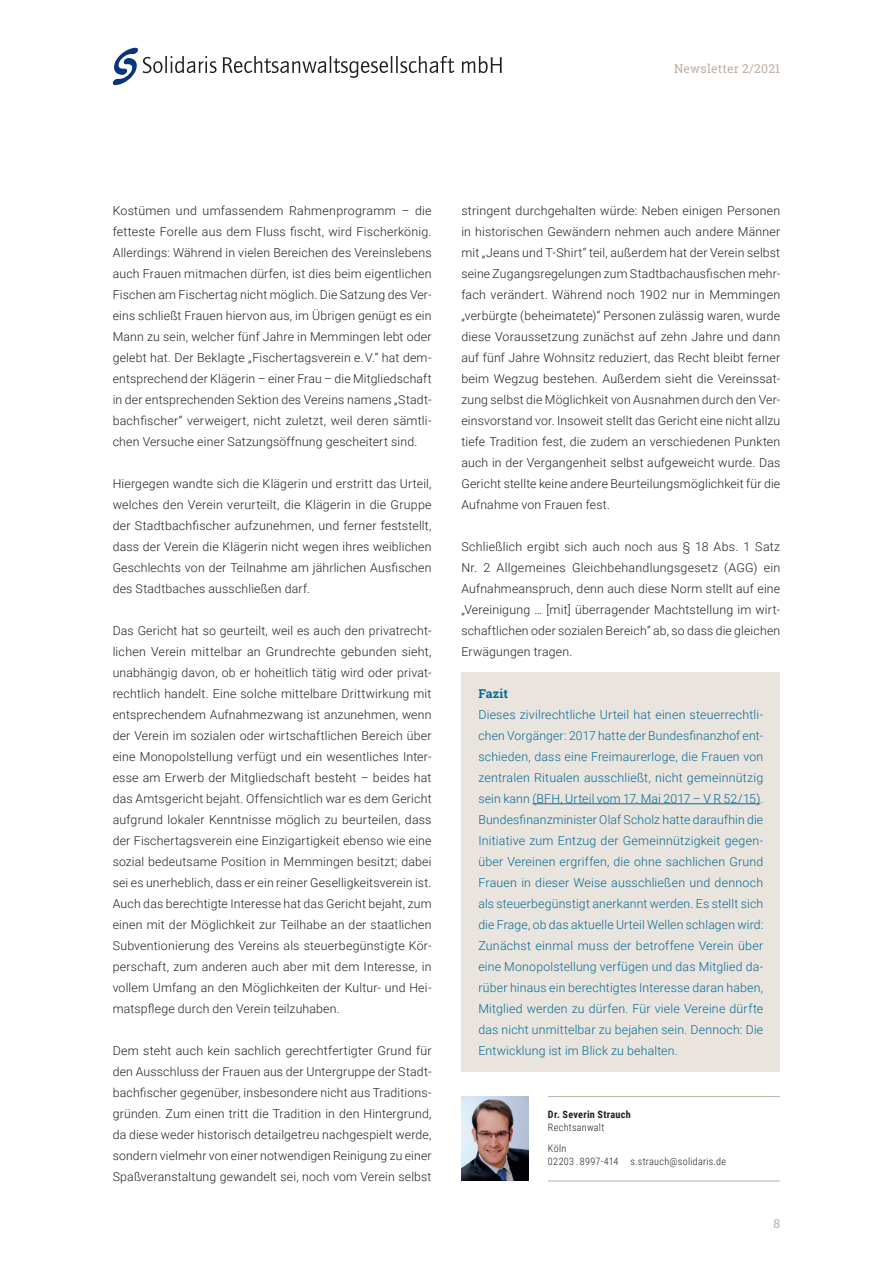
<style>
.page{position:relative;width:893px;height:1263px;background:#fff}
.page>*{position:absolute;margin:0;border:0;box-sizing:border-box;transform-origin:0 0}
.Fließtext{font:300 12.3px/21px "Roboto";letter-spacing:.015em;color:#231f20;text-align:justify}
.Fazit{font:300 12.3px/21px "Roboto";letter-spacing:.015em;color:#056a94;text-align:justify}
.t1{font:12.3px "Roboto Slab";letter-spacing:.01em;color:#beafa3}
.Fazit_Headline{font:700 12.3px "Roboto Slab";letter-spacing:.01em;color:#056a94}
.Autor_-_Fließtext{font:300 10.2px/20.2px "Roboto Condensed";letter-spacing:.025em;color:#231f20}
.Autor_-_Name{font:700 10.2px "Roboto Condensed";letter-spacing:.03em;color:#231f20}
</style>
<div class="page">
<svg style="left:223px;top:56px;width:231px;height:22px"></svg>
<svg style="left:462px;top:56px;width:40px;height:17px"></svg>
<svg style="left:113px;top:48px;width:104px;height:37px"></svg>
<div style="left:461px;top:673px;width:319px;height:399px;background:#e9e4de"></div>
<hr style="left:532px;top:803px;width:228px;height:1px;background:#056a94">
<hr style="left:548px;top:1096px;width:232px;height:1px;background:#beafa3">
<hr style="left:548px;top:1181px;width:232px;height:1px;background:#beafa3">
<img style="left:461px;top:1097px;width:67px;height:84px">
<p class="t1" style="left:674px;top:60px;width:108px">Newsletter 2/2021</p>
<p class="Fließtext" style="left:113px;top:199px;width:320px">Kostümen und umfassendem Rahmenprogramm – die fetteste Forelle aus dem Fluss fischt, wird Fischerkönig.<br>Allerdings: Während in vielen Bereichen des Vereinslebens auch Frauen mitmachen dürfen, ist dies beim eigentlichen Fischen am Fischertag nicht möglich. Die Satzung des Ver&shy;eins schließt Frauen hiervon aus, im Übrigen genügt es ein Mann zu sein, welcher fünf Jahre in Memmingen lebt oder gelebt hat. Der Beklagte „Fischertagsverein e. V.“ hat dem&shy;entsprechend der Klägerin – einer Frau – die Mitgliedschaft in der entsprechenden Sektion des Vereins namens „Stadt&shy;bachfischer“ verweigert, nicht zuletzt, weil deren sämtli&shy;chen Versuche einer Satzungsöffnung gescheitert sind.</p>
<p class="Fließtext" style="left:113px;top:472px;width:320px">Hiergegen wandte sich die Klägerin und erstritt das Urteil, welches den Verein verurteilt, die Klägerin in die Gruppe der Stadtbachfischer aufzunehmen, und ferner feststellt, dass der Verein die Klägerin nicht wegen ihres weiblichen Geschlechts von der Teilnahme am jährlichen Ausfischen des Stadtbaches ausschließen darf.</p>
<p class="Fließtext" style="left:113px;top:619px;width:320px">Das Gericht hat so geurteilt, weil es auch den privatrecht&shy;lichen Verein mittelbar an Grundrechte gebunden sieht, unabhängig davon, ob er hoheitlich tätig wird oder privat&shy;rechtlich handelt. Eine solche mittelbare Drittwirkung mit entsprechendem Aufnahmezwang ist anzunehmen, wenn der Verein im sozialen oder wirtschaftlichen Bereich über eine Monopolstellung verfügt und ein wesentliches Inter&shy;esse am Erwerb der Mitgliedschaft besteht – beides hat das Amtsgericht bejaht. Offensichtlich war es dem Gericht aufgrund lokaler Kenntnisse möglich zu beurteilen, dass der Fischertagsverein eine Einzigartigkeit ebenso wie eine sozial bedeutsame Position in Memmingen besitzt; dabei sei es unerheblich, dass er ein reiner Geselligkeitsverein ist.<br>Auch das berechtigte Interesse hat das Gericht bejaht, zum einen mit der Möglichkeit zur Teilhabe an der staatlichen Subventionierung des Vereins als steuerbegünstigte Kör&shy;perschaft, zum anderen auch aber mit dem Interesse, in vollem Umfang an den Möglichkeiten der Kultur- und Hei&shy;matspflege durch den Verein teilzuhaben.</p>
<p class="Fließtext" style="left:113px;top:1039px;width:320px">Dem steht auch kein sachlich gerechtfertigter Grund für den Ausschluss der Frauen aus der Untergruppe der Stadt&shy;bachfischer gegenüber, insbesondere nicht aus Traditions&shy;gründen. Zum einen tritt die Tradition in den Hintergrund, da diese weder historisch detailgetreu nachgespielt werde, sondern vielmehr von einer notwendigen Reinigung zu einer Spaßveranstaltung gewandelt sei, noch vom Verein selbst</p>
<p class="Fließtext" style="left:461px;top:199px;width:320px">stringent durchgehalten würde: Neben einigen Personen in historischen Gewändern nehmen auch andere Männer mit „Jeans und T-Shirt“ teil, außerdem hat der Verein selbst seine Zugangsregelungen zum Stadtbachausfischen mehr&shy;fach verändert. Während noch 1902 nur in Memmingen „verbürgte (beheimatete)“ Personen zulässig waren, wurde diese Voraussetzung zunächst auf zehn Jahre und dann auf fünf Jahre Wohnsitz reduziert, das Recht bleibt ferner beim Wegzug bestehen. Außerdem sieht die Vereinssat&shy;zung selbst die Möglichkeit von Ausnahmen durch den Ver&shy;einsvorstand vor. Insoweit stellt das Gericht eine nicht allzu tiefe Tradition fest, die zudem an verschiedenen Punkten auch in der Vergangenheit selbst aufgeweicht wurde. Das Gericht stellte keine andere Beurteilungsmöglichkeit für die Aufnahme von Frauen fest.</p>
<p class="Fließtext" style="left:461px;top:535px;width:320px">Schließlich ergibt sich auch noch aus § 18 Abs. 1 Satz Nr. 2 Allgemeines Gleichbehandlungsgesetz (AGG) ein Aufnahmeanspruch, denn auch diese Norm stellt auf eine „Vereinigung … [mit] überragender Machtstellung im wirt&shy;schaftlichen oder sozialen Bereich“ ab, so dass die gleichen Erwägungen tragen.</p>
<p class="Fazit_Headline" style="left:478px;top:685px;width:31px">Fazit</p>
<p class="Fazit" style="left:478px;top:703px;width:286px">Dieses zivilrechtliche Urteil hat einen steuerrechtli&shy;chen Vorgänger: 2017 hatte der Bundesfinanzhof ent&shy;schieden, dass eine Freimaurerloge, die Frauen von zentralen Ritualen ausschließt, nicht gemeinnützig sein kann (BFH, Urteil vom 17. Mai 2017 – V R 52/15).<br>Bundesfinanzminister Olaf Scholz hatte daraufhin die Initiative zum Entzug der Gemeinnützigkeit gegen&shy;über Vereinen ergriffen, die ohne sachlichen Grund Frauen in dieser Weise ausschließen und dennoch als steuerbegünstigt anerkannt werden. Es stellt sich die Frage, ob das aktuelle Urteil Wellen schlagen wird:<br>Zunächst einmal muss der betroffene Verein über eine Monopolstellung verfügen und das Mitglied da&shy;rüber hinaus ein berechtigtes Interesse daran haben, Mitglied werden zu dürfen. Für viele Vereine dürfte das nicht unmittelbar zu bejahen sein. Dennoch: Die Entwicklung ist im Blick zu behalten.</p>
<p class="Autor_-_Name" style="left:548px;top:1107px;width:85px">Dr. Severin Strauch</p>
<p class="Autor_-_Fließtext" style="left:548px;top:1117px;width:58px">Rechtsanwalt<br>Köln</p>
<p class="Autor_-_Fließtext" style="left:548px;top:1151px;width:180px">02203 . 8997-414 s.strauch@solidaris.de</p>
<p class="t1" style="left:773px;top:1215px;width:8px">8</p>
</div>
